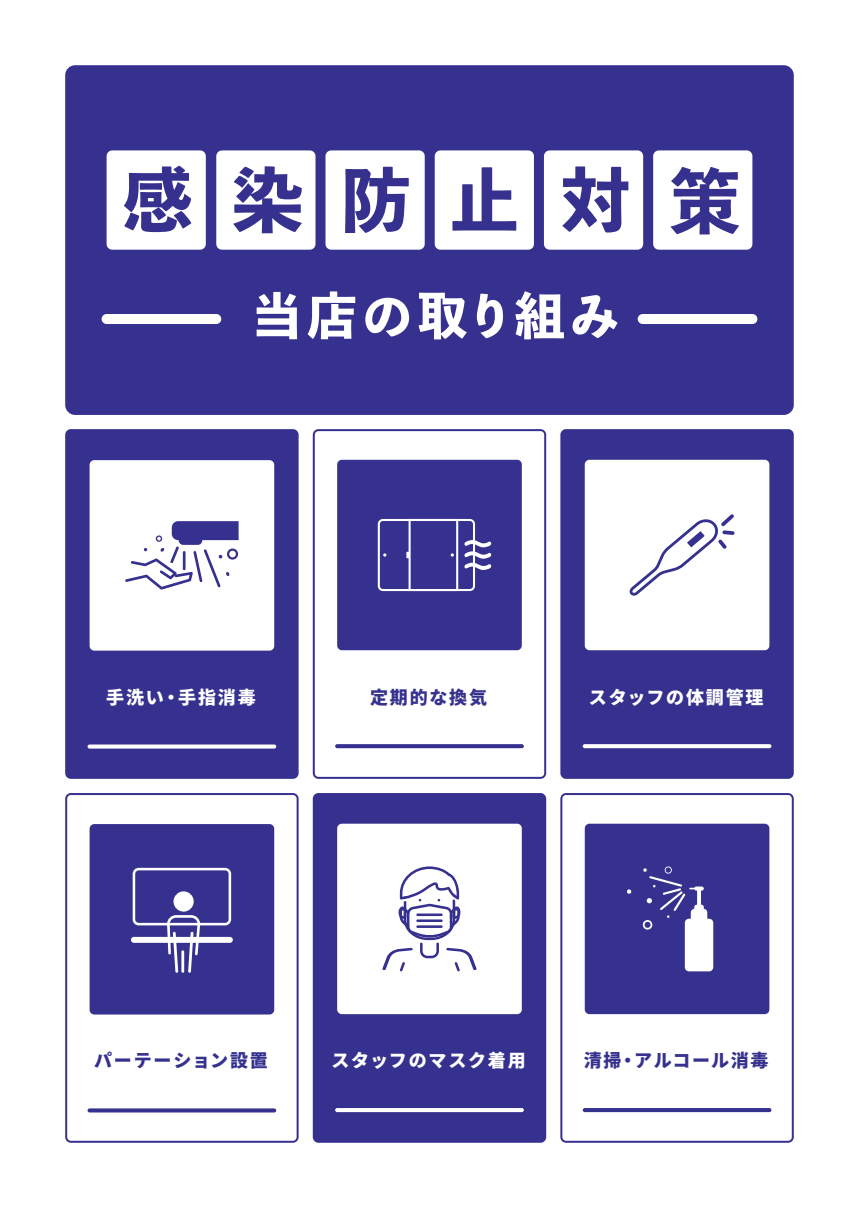
<style>
.page{position:relative;width:859px;height:1208px;background:#fff}
.page>*{position:absolute;margin:0;border:0;box-sizing:border-box;transform-origin:0 0}
.t1{font:70px "Toppan Bunkyu Midashi Go Std N EB";letter-spacing:.565em;color:#36318f}
.t2{font:50px "Toppan Bunkyu Midashi Go Std N EB";letter-spacing:.1em;color:#fff}
.t3{font:800 18px "Source Han Sans JP";letter-spacing:.1em;color:#fff}
.t4{font:800 18px "Source Han Sans JP";letter-spacing:.1em;color:#36318f}
</style>
<div class="page">
<div style="left:65px;top:65px;width:729px;height:350px;background:#36318f;border-radius:10px"></div>
<div style="left:65px;top:429px;width:234px;height:350px;background:#36318f;border-radius:6px"></div>
<svg style="left:313px;top:429px;width:233px;height:350px"></svg>
<div style="left:560px;top:429px;width:234px;height:350px;background:#36318f;border-radius:6px"></div>
<svg style="left:65px;top:793px;width:234px;height:349px"></svg>
<svg style="left:560px;top:793px;width:234px;height:349px"></svg>
<div style="left:90px;top:460px;width:184px;height:190px;background:#fff;border-radius:5px"></div>
<svg style="left:88px;top:744px;width:188px;height:4px"></svg>
<div style="left:337px;top:460px;width:185px;height:190px;background:#36318f;border-radius:5px"></div>
<svg style="left:335px;top:744px;width:189px;height:4px"></svg>
<div style="left:585px;top:460px;width:184px;height:190px;background:#fff;border-radius:5px"></div>
<svg style="left:583px;top:744px;width:188px;height:4px"></svg>
<svg style="left:630px;top:514px;width:105px;height:81px"></svg>
<div style="left:90px;top:824px;width:184px;height:190px;background:#36318f;border-radius:5px"></div>
<svg style="left:88px;top:1108px;width:188px;height:4px"></svg>
<div style="left:585px;top:823px;width:184px;height:191px;background:#36318f;border-radius:5px"></div>
<div style="left:685px;top:918px;width:28px;height:53px;background:#fff;border-radius:4px"></div>
<div style="left:691px;top:908px;width:16px;height:15px;background:#fff;border-radius:4px"></div>
<div style="left:694px;top:904px;width:10px;height:7px;background:#fff;border-radius:2px"></div>
<hr style="left:697px;top:888px;width:4px;height:20px;background:#fff;border-radius:2px">
<svg style="left:694px;top:886px;width:10px;height:4px"></svg>
<svg style="left:627px;top:889px;width:4px;height:5px"></svg>
<svg style="left:642px;top:866px;width:58px;height:63px"></svg>
<hr style="left:583px;top:1108px;width:188px;height:4px;background:#36318f;border-radius:2px">
<div style="left:313px;top:793px;width:233px;height:349px;background:#36318f;border-radius:6px"></div>
<div style="left:337px;top:823px;width:185px;height:191px;background:#fff;border-radius:5px"></div>
<hr style="left:335px;top:1108px;width:189px;height:4px;background:#fff;border-radius:2px">
<svg style="left:382px;top:866px;width:95px;height:105px"></svg>
<div style="left:107px;top:150px;width:99px;height:100px;background:#fff;border-radius:6px"></div>
<div style="left:216px;top:150px;width:99px;height:100px;background:#fff;border-radius:6px"></div>
<div style="left:325px;top:150px;width:100px;height:100px;background:#fff;border-radius:6px"></div>
<div style="left:435px;top:150px;width:99px;height:100px;background:#fff;border-radius:6px"></div>
<div style="left:544px;top:150px;width:99px;height:100px;background:#fff;border-radius:6px"></div>
<div style="left:653px;top:150px;width:99px;height:100px;background:#fff;border-radius:6px"></div>
<div style="left:102px;top:314px;width:119px;height:10px;background:#fff;border-radius:5px"></div>
<div style="left:638px;top:314px;width:119px;height:10px;background:#fff;border-radius:5px"></div>
<svg style="left:125px;top:521px;width:114px;height:68px"></svg>
<svg style="left:378px;top:519px;width:113px;height:72px"></svg>
<div style="left:131px;top:937px;width:102px;height:5px;background:#fff;border-radius:3px"></div>
<svg style="left:133px;top:868px;width:98px;height:104px"></svg>
<hr style="left:181px;top:950px;width:3px;height:22px;background:#fff">
<h1 class="t1" style="left:123px;top:146px;width:619px">感染防止対策</h1>
<h2 class="t2" style="left:252px;top:277px;width:369px">当店の取り組み</h2>
<p class="t3" style="left:106px;top:687px;width:151px">手洗い・手指消毒</p>
<p class="t4" style="left:370px;top:687px;width:118px">定期的な換気</p>
<p class="t3" style="left:589px;top:687px;width:176px">スタッフの体調管理</p>
<p class="t4" style="left:94px;top:1050px;width:175px">パーテーション設置</p>
<p class="t3" style="left:331px;top:1050px;width:196px">スタッフのマスク着用</p>
<p class="t4" style="left:584px;top:1050px;width:186px">清掃・アルコール消毒</p>
</div>
